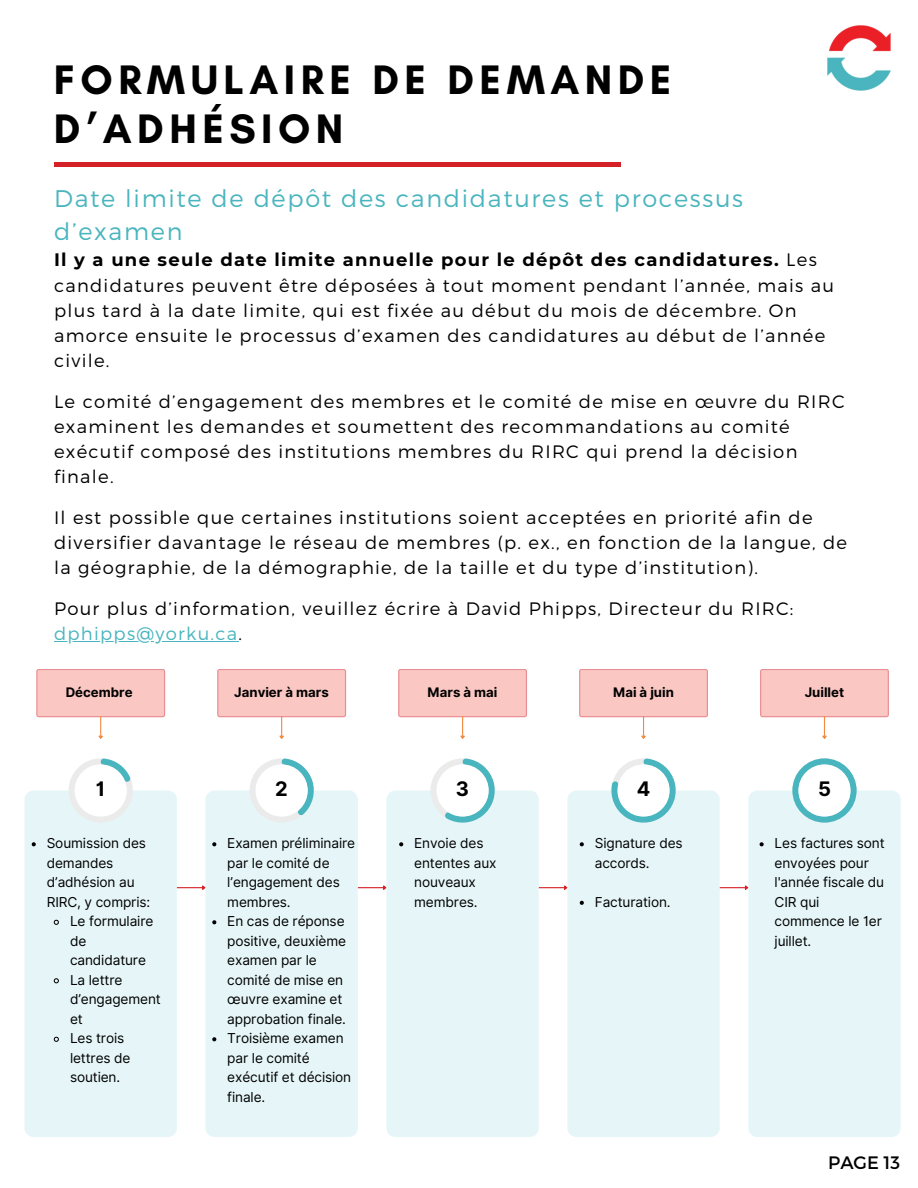
<style>
.page{position:relative;width:918px;height:1188px;background:#fff}
.page>*{position:absolute;margin:0;border:0;box-sizing:border-box;transform-origin:0 0}
.t1{font:700 42px/49.5px "Glacial Indifference";letter-spacing:.13em;color:#000}
.t2{font:300 24px/33px "Montserrat";letter-spacing:.07em;color:#4ab5be}
.t3{font:700 20.1px "Inter";color:#000}
.t4{font:300 18px/25px "Montserrat";letter-spacing:.07em;color:#000}
.t5{font:300 18px "Montserrat";letter-spacing:.07em;color:#49b5be}
.t6{font:18px "Montserrat";color:#000}
.t7{font:13.65px/19.5px "Inter";letter-spacing:-.01em;color:#000}
.t8{font:700 13.2px "Inter";color:#000}
.s1{font-weight:700}
.s2{color:#000}
</style>
<div class="page">
<hr style="left:54px;top:641px;width:184px;height:1px;background:#49b5be">
<div style="left:54px;top:162px;width:567px;height:5px;background:#d42027"></div>
<img style="left:827px;top:25px;width:64px;height:66px">
<div style="left:25px;top:791px;width:152px;height:346px;background:#e6f6f8;border-radius:9px"></div>
<div style="left:205px;top:791px;width:153px;height:346px;background:#e6f6f8;border-radius:9px"></div>
<svg style="left:69px;top:758px;width:64px;height:64px"></svg>
<svg style="left:250px;top:758px;width:64px;height:64px"></svg>
<div style="left:75px;top:764px;width:52px;height:53px;background:#fff;border-radius:50%"></div>
<div style="left:256px;top:764px;width:52px;height:53px;background:#fff;border-radius:50%"></div>
<svg style="left:36px;top:669px;width:129px;height:70px"></svg>
<svg style="left:177px;top:884px;width:29px;height:8px"></svg>
<svg style="left:358px;top:885px;width:28px;height:5px"></svg>
<svg style="left:217px;top:669px;width:129px;height:70px"></svg>
<div style="left:386px;top:791px;width:153px;height:346px;background:#e6f6f8;border-radius:9px"></div>
<svg style="left:430px;top:758px;width:65px;height:65px"></svg>
<div style="left:437px;top:764px;width:52px;height:53px;background:#fff;border-radius:50%"></div>
<svg style="left:398px;top:669px;width:129px;height:70px"></svg>
<div style="left:567px;top:791px;width:153px;height:346px;background:#e6f6f8;border-radius:9px"></div>
<svg style="left:611px;top:758px;width:65px;height:65px"></svg>
<div style="left:617px;top:764px;width:53px;height:53px;background:#fff;border-radius:50%"></div>
<svg style="left:579px;top:669px;width:129px;height:70px"></svg>
<div style="left:748px;top:791px;width:153px;height:346px;background:#e6f6f8;border-radius:9px"></div>
<svg style="left:792px;top:758px;width:65px;height:65px"></svg>
<div style="left:798px;top:764px;width:53px;height:53px;background:#fff;border-radius:50%"></div>
<svg style="left:760px;top:669px;width:129px;height:70px"></svg>
<svg style="left:539px;top:885px;width:29px;height:5px"></svg>
<svg style="left:720px;top:885px;width:29px;height:5px"></svg>
<svg style="left:32px;top:842px;width:4px;height:4px"></svg>
<svg style="left:53px;top:919px;width:6px;height:6px"></svg>
<svg style="left:53px;top:978px;width:6px;height:6px"></svg>
<svg style="left:53px;top:1036px;width:6px;height:6px"></svg>
<svg style="left:212px;top:842px;width:4px;height:4px"></svg>
<svg style="left:212px;top:920px;width:4px;height:4px"></svg>
<svg style="left:212px;top:1037px;width:4px;height:4px"></svg>
<svg style="left:399px;top:842px;width:4px;height:4px"></svg>
<svg style="left:580px;top:842px;width:4px;height:4px"></svg>
<svg style="left:580px;top:901px;width:4px;height:4px"></svg>
<svg style="left:760px;top:842px;width:4px;height:4px"></svg>
<h3 class="t1" style="left:54px;top:54px;width:619px">FORMULAIRE DE DEMANDE<br>D’ADHÉSION</h3>
<h1 class="t2" style="left:54px;top:181px;width:691px">Date limite de dépôt des candidatures et processus d’examen</h1>
<h1 class="t4" style="left:54px;top:246px;width:782px"><span class="s1">Il y a une seule date limite annuelle pour le dépôt des candidatures.</span> Les candidatures peuvent être déposées à tout moment pendant l’année, mais au plus tard à la date limite, qui est fixée au début du mois de décembre. On amorce ensuite le processus d’examen des candidatures au début de l’année civile.</h1>
<p class="t4" style="left:54px;top:388px;width:792px">Le comité d’engagement des membres et le comité de mise en œuvre du RIRC examinent les demandes et soumettent des recommandations au comité exécutif composé des institutions membres du RIRC qui prend la décision finale.</p>
<p class="t4" style="left:54px;top:504px;width:795px">Il est possible que certaines institutions soient acceptées en priorité afin de diversifier davantage le réseau de membres (p. ex., en fonction de la langue, de la géographie, de la démographie, de la taille et du type d’institution).</p>
<h3 class="t4" style="left:54px;top:595px;width:741px">Pour plus d’information, veuillez écrire à David Phipps, Directeur du RIRC:</h3>
<h3 class="t5" style="left:54px;top:622px;width:189px">dphipps@yorku.ca<span class="s2">.</span></h3>
<p class="t8" style="left:66px;top:684px;width:68px">Décembre</p>
<p class="t8" style="left:234px;top:684px;width:96px">Janvier à mars</p>
<p class="t8" style="left:428px;top:684px;width:71px">Mars à mai</p>
<p class="t8" style="left:613px;top:684px;width:62px">Mai à juin</p>
<p class="t8" style="left:805px;top:684px;width:41px">Juillet</p>
<h4 class="t3" style="left:96px;top:777px;width:11px">1</h4>
<h4 class="t3" style="left:275px;top:777px;width:14px">2</h4>
<h4 class="t3" style="left:456px;top:777px;width:15px">3</h4>
<h4 class="t3" style="left:637px;top:777px;width:15px">4</h4>
<h4 class="t3" style="left:818px;top:777px;width:14px">5</h4>
<p class="t7" style="left:47px;top:834px;width:105px">Soumission des demandes d’adhésion au<br>RIRC, y compris:</p>
<p class="t7" style="left:70px;top:912px;width:85px">Le formulaire de candidature</p>
<p class="t7" style="left:70px;top:970px;width:92px">La lettre d’engagement et</p>
<p class="t7" style="left:70px;top:1029px;width:62px">Les trois lettres de soutien.</p>
<p class="t7" style="left:227px;top:834px;width:129px">Examen préliminaire par le comité de l’engagement des membres.</p>
<p class="t7" style="left:227px;top:912px;width:120px">En cas de réponse positive, deuxième examen par le comité de mise en œuvre examine et approbation finale.</p>
<p class="t7" style="left:227px;top:1029px;width:125px">Troisième examen par le comité exécutif et décision finale.</p>
<p class="t7" style="left:414px;top:834px;width:84px">Envoie des ententes aux nouveaux membres.</p>
<p class="t7" style="left:595px;top:834px;width:89px">Signature des accords.</p>
<p class="t7" style="left:595px;top:892px;width:77px">Facturation.</p>
<p class="t7" style="left:775px;top:834px;width:112px">Les factures sont envoyées pour l'année fiscale du<br>CIR qui commence le 1er juillet.</p>
<h3 class="t6" style="left:828px;top:1150px;width:74px">PAGE 13</h3>
</div>
